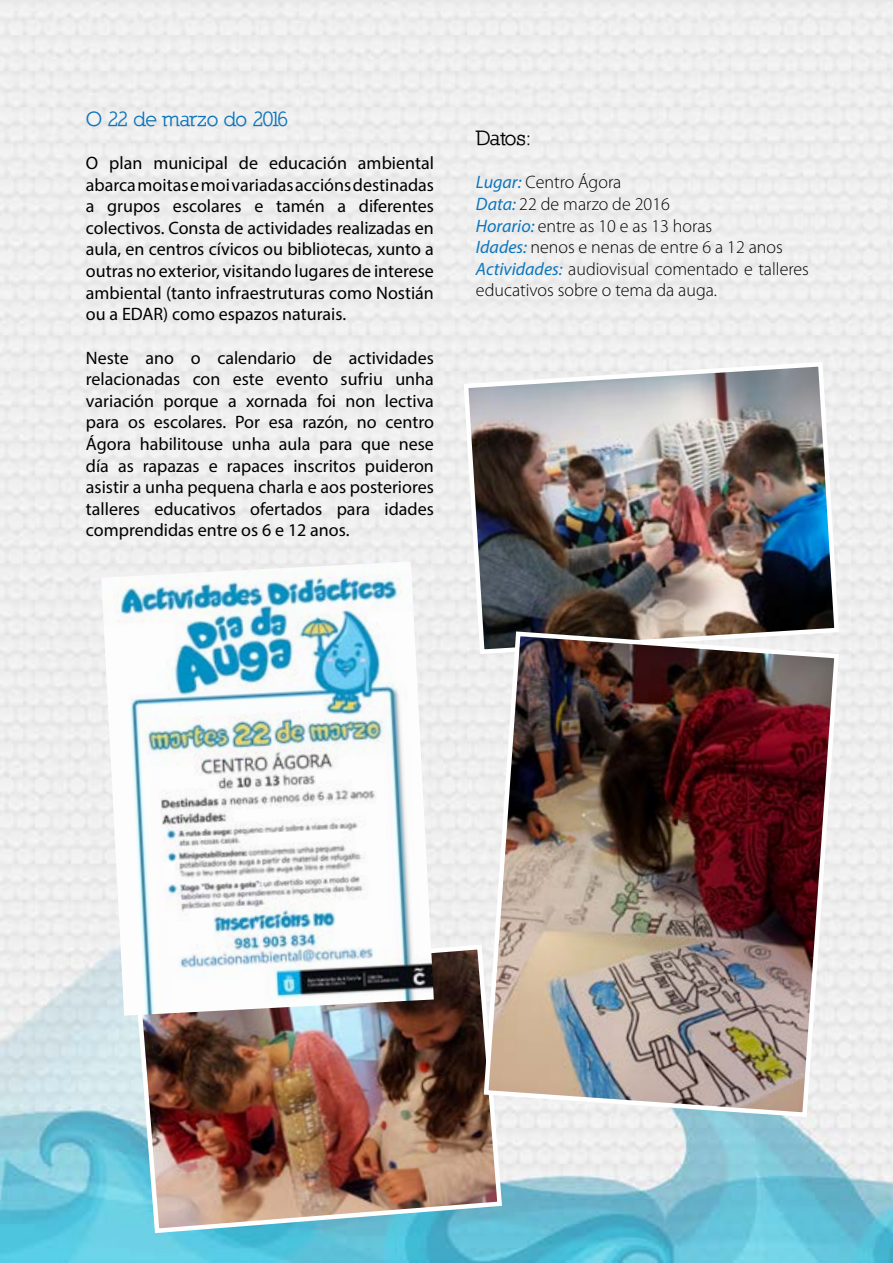
<style>
.page{position:relative;width:893px;height:1263px;background:#fff}
.page>*{position:absolute;margin:0;border:0;box-sizing:border-box;transform-origin:0 0}
.t1{font:700 21px "Nilland";letter-spacing:-.035em;color:#0e76bc}
.t2{font:700 21px "Nilland";letter-spacing:-.025em;color:#000}
.t3{font:18px/21.6px "Myriad Pro";color:#000;text-align:justify}
.t4{font:300 18px/21.6px "Myriad Pro";color:#000}
.s1{font-weight:400;font-style:italic;color:#0e76bc}
</style>
<div class="page">
<img style="left:0;top:0;width:893px;height:1263px">
<img style="left:132px;top:942px;width:372px;height:293px">
<img style="left:461px;top:359px;width:380px;height:297px">
<img style="left:481px;top:629px;width:360px;height:490px">
<img style="left:101px;top:561px;width:333px;height:455px">
<p class="t1" style="left:86px;top:106px;width:204px">O 22 de marzo do 2016</p>
<p class="t3" style="left:86px;top:152px;width:350px">O plan municipal de educación ambiental abarca moitas e moi variadas accións destinadas a grupos escolares e tamén a diferentes colectivos. Consta de actividades realizadas en aula, en centros cívicos ou bibliotecas, xunto a outras no exterior, visitando lugares de interese ambiental (tanto infraestruturas como Nostián ou a EDAR) como espazos naturais.</p>
<p class="t3" style="left:86px;top:346px;width:350px">Neste ano o calendario de actividades relacionadas con este evento sufriu unha variación porque a xornada foi non lectiva para os escolares. Por esa razón, no centro Ágora habilitouse unha aula para que nese día as rapazas e rapaces inscritos puideron asistir a unha pequena charla e aos posteriores talleres educativos ofertados para idades comprendidas entre os 6 e 12 anos.</p>
<p class="t2" style="left:476px;top:126px;width:57px">Datos:</p>
<p class="t4" style="left:476px;top:171px;width:147px"><span class="s1">Lugar:</span> Centro Ágora</p>
<p class="t4" style="left:476px;top:193px;width:195px"><span class="s1">Data:</span> 22 de marzo de 2016</p>
<p class="t4" style="left:476px;top:215px;width:238px"><span class="s1">Horario:</span> entre as 10 e as 13 horas</p>
<p class="t4" style="left:476px;top:236px;width:308px"><span class="s1">Idades:</span> nenos e nenas de entre 6 a 12 anos</p>
<p class="t4" style="left:476px;top:258px;width:335px"><span class="s1">Actividades:</span> audiovisual comentado e talleres educativos sobre o tema da auga.</p>
</div>
